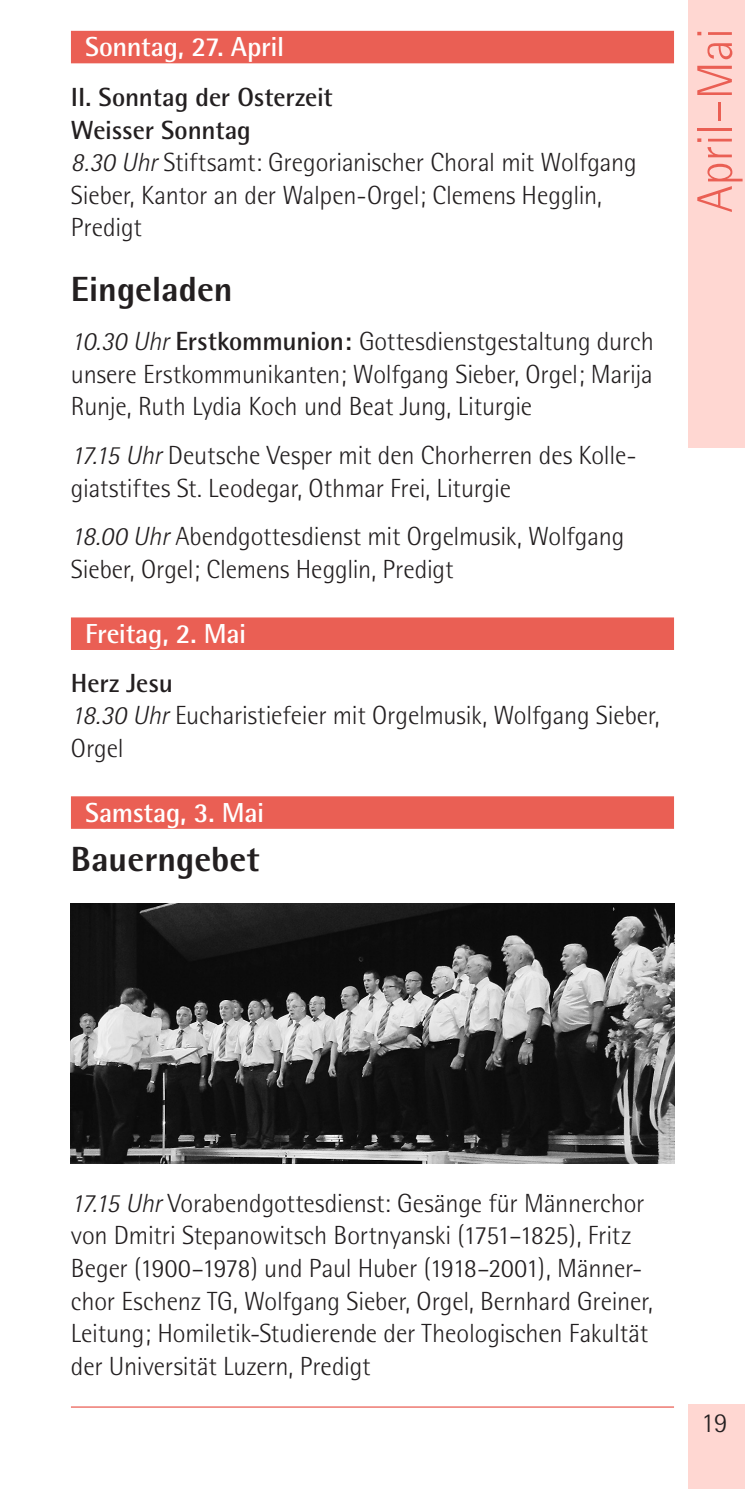
<style>
.page{position:relative;width:745px;height:1489px;background:#fff}
.page>*{position:absolute;margin:0;border:0;box-sizing:border-box;transform-origin:0 0}
.t1{font:300 50px "Rotis Semi Sans";color:#ea5f54}
.t2{font:800 35px "Rotis Semi Sans";color:#231f20}
.t3{font:700 27.5px "Rotis Semi Sans";letter-spacing:-.01em;color:#fff}
.t4{font:300 27.5px "Rotis Semi Sans";color:#231f20}
.t5{font:300 26.25px/32.5px "Rotis Semi Sans";letter-spacing:-.005em;color:#231f20}
.s1{font-weight:700}
.s2{font-style:italic}
</style>
<div class="page">
<div style="left:687px;top:1403px;width:57px;height:85px;background:#ffd7d2"></div>
<div style="left:687px;top:0;width:57px;height:448px;background:#ffd7d2"></div>
<hr style="left:71px;top:1406px;width:602px;height:1px;background:#ea5f54">
<div style="left:71px;top:31px;width:602px;height:32px;background:#ea5f54"></div>
<div style="left:71px;top:617px;width:602px;height:33px;background:#ea5f54"></div>
<div style="left:71px;top:796px;width:602px;height:32px;background:#ea5f54"></div>
<img style="left:71px;top:903px;width:602px;height:260px">
<p class="t3" style="left:85px;top:30px;width:200px">Sonntag, 27. April</p>
<p class="t5" style="left:71px;top:81px;width:567px"><span class="s1">II. Sonntag der Osterzeit<br>Weisser Sonntag<br></span><span class="s2">8.30 Uhr</span> Stiftsamt: Gregorianischer Choral mit Wolfgang<br>Sieber, Kantor an der Walpen-Orgel; Clemens Hegglin,<br>Predigt</p>
<h2 class="t2" style="left:71px;top:267px;width:163px">Eingeladen</h2>
<p class="t5" style="left:71px;top:325px;width:584px;text-align:justify"><span class="s2">10.30 Uhr</span> <span class="s1">Erstkommunion:</span> Gottesdienstgestaltung durch unsere Erstkommunikanten; Wolfgang Sieber, Orgel; Marija Runje, Ruth Lydia Koch und Beat Jung, Liturgie</p>
<p class="t5" style="left:71px;top:439px;width:563px"><span class="s2">17.15 Uhr</span> Deutsche Vesper mit den Chorherren des Kolle&shy;giatstiftes St. Leodegar, Othmar Frei, Liturgie</p>
<p class="t5" style="left:71px;top:520px;width:554px"><span class="s2">18.00 Uhr</span> Abendgottesdienst mit Orgelmusik, Wolfgang<br>Sieber, Orgel; Clemens Hegglin, Predigt</p>
<p class="t3" style="left:85px;top:616px;width:162px">Freitag, 2. Mai</p>
<p class="t5" style="left:71px;top:666px;width:590px"><span class="s1">Herz Jesu<br></span><span class="s2">18.30 Uhr</span> Eucharistiefeier mit Orgelmusik, Wolfgang Sieber,<br>Orgel</p>
<p class="t3" style="left:85px;top:795px;width:180px">Samstag, 3. Mai</p>
<h2 class="t2" style="left:71px;top:836px;width:190px">Bauerngebet</h2>
<h1 class="t1" style="left:685px;top:212px;width:186px;rotate:-90deg">April–Mai</h1>
<p class="t5" style="left:71px;top:1186px;width:583px"><span class="s2">17.15 Uhr</span> Vorabendgottesdienst: Gesänge für Männerchor von Dmitri Stepanowitsch Bortnyanski (1751–1825), Fritz Beger (1900–1978) und Paul Huber (1918–2001), Männer&shy;chor Eschenz TG, Wolfgang Sieber, Orgel, Bernhard Greiner, Leitung; Homiletik-Studierende der Theologischen Fakultät der Universität Luzern, Predigt</p>
<p class="t4" style="left:700px;top:1406px;width:28px">19</p>
</div>
